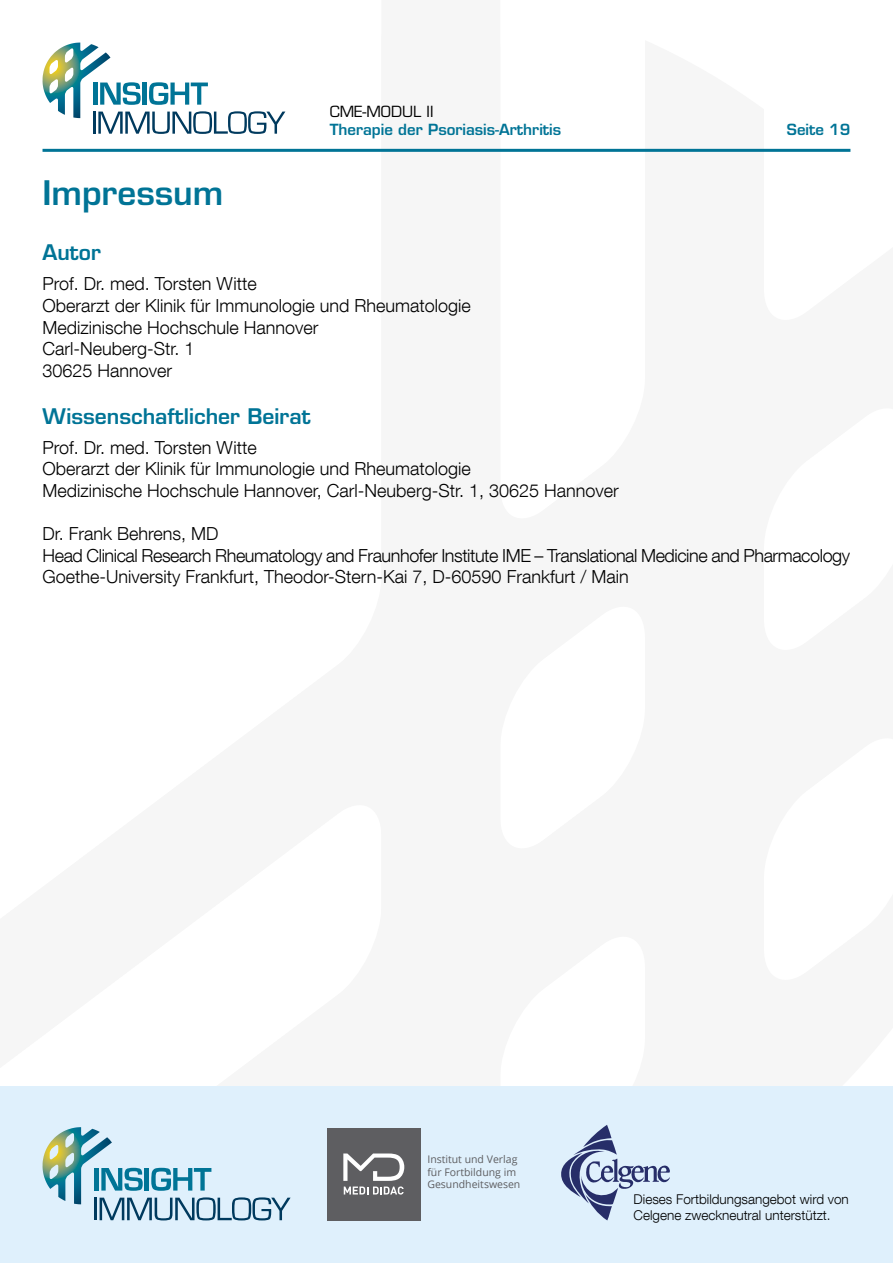
<style>
.page{position:relative;width:893px;height:1263px;background:#fff}
.page>*{position:absolute;margin:0;border:0;box-sizing:border-box;transform-origin:0 0}
.t1{font:600 33px "Eurostile";color:#007496}
.t2{font:600 21px "Eurostile";color:#007496}
.t3{font:300 18px/21.6px "Helvetica Neue LT Com";color:#000}
.t4{font:300 18px/21.6px "Helvetica Neue LT Com";letter-spacing:-.025em;color:#000}
.t5{font:600 15px "Eurostile";color:#007496}
.t6{font:15px "Eurostile";color:#000}
.t7{font:300 13.5px/16.2px "Helvetica Neue LT Com";color:#000}
.t8{font:10.5px/12.6px "Open Sans";color:#5e5e61}
</style>
<div class="page">
<svg style="left:43px;top:43px;width:242px;height:91px"></svg>
<hr style="left:43px;top:149px;width:807px;height:3px;background:#007496">
<div style="left:0;top:1086px;width:893px;height:177px;background:#dff0fc"></div>
<svg style="left:561px;top:1125px;width:109px;height:95px"></svg>
<div style="left:327px;top:1128px;width:94px;height:92px;background:#5e5e61"></div>
<svg style="left:343px;top:1153px;width:61px;height:41px"></svg>
<svg style="left:43px;top:1127px;width:248px;height:93px"></svg>
<p class="t6" style="left:330px;top:102px;width:105px">CME-MODUL II</p>
<p class="t5" style="left:330px;top:120px;width:233px">Therapie der Psoriasis-Arthritis</p>
<p class="t5" style="left:787px;top:120px;width:65px">Seite 19</p>
<h1 class="t1" style="left:43px;top:172px;width:182px">Impressum</h1>
<p class="t2" style="left:43px;top:239px;width:60px">Autor</p>
<p class="t3" style="left:43px;top:273px;width:430px">Prof. Dr. med. Torsten Witte<br>Oberarzt der Klinik für Immunologie und Rheumatologie<br>Medizinische Hochschule Hannover<br>Carl-Neuberg-Str. 1<br>30625 Hannover</p>
<p class="t2" style="left:43px;top:403px;width:270px">Wissenschaftlicher Beirat</p>
<p class="t3" style="left:43px;top:436px;width:578px">Prof. Dr. med. Torsten Witte<br>Oberarzt der Klinik für Immunologie und Rheumatologie<br>Medizinische Hochschule Hannover, Carl-Neuberg-Str. 1, 30625 Hannover</p>
<p class="t4" style="left:43px;top:522px;width:809px">Dr. Frank Behrens, MD<br>Head Clinical Research Rheumatology and Fraunhofer Institute IME – Translational Medicine and Pharmacology<br>Goethe-University Frankfurt, Theodor-Stern-Kai 7, D-60590 Frankfurt / Main</p>
<p class="t8" style="left:427px;top:1153px;width:94px">Institut und Verlag für Fortbildung im<br>Gesundheitswesen</p>
<p class="t7" style="left:634px;top:1191px;width:217px">Dieses Fortbildungsangebot wird von<br>Celgene zweckneutral unterstützt.</p>
</div>
